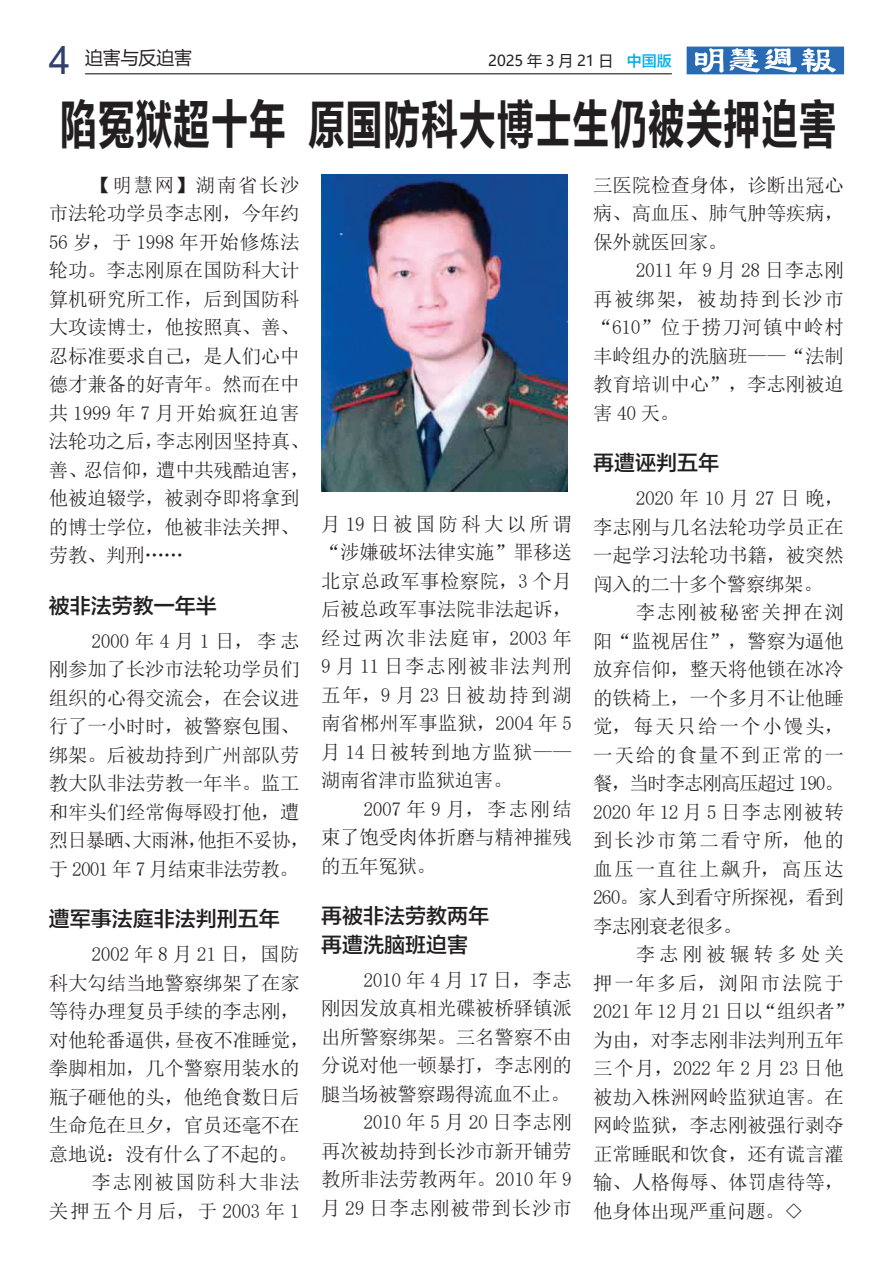
<style>
.page{position:relative;width:893px;height:1263px;background:#fff}
.page>*{position:absolute;margin:0;border:0;box-sizing:border-box;transform-origin:0 0}
.t1{font:54px "FZLTCHK GBK1 0";color:#231f20;scale:.7 1}
.t2{font:39px "Arial";color:#30406a}
.t3{font:21px/28.5px "FZLTZHK GBK1 0";color:#231f20}
.t4{font:19.5px/28.5px "N Sim Sun";letter-spacing:-.01em;color:#231f20;text-align:justify}
.t5{font:19.5px "N Sim Sun";letter-spacing:.11em;color:#231f20}
.t6{font:19.5px "N Sim Sun";letter-spacing:.075em;color:#231f20}
.t7{font:18px "Microsoft Ya Hei";letter-spacing:-.01em;color:#231f20}
.t8{font:15px "Microsoft Ya Hei";color:#231f20}
.s1{font-family:"FZLTZHK GBK1 0";color:#00aeef}
</style>
<div class="page">
<hr style="left:85px;top:73px;width:587px;height:1px;background:#231f20">
<svg style="left:687px;top:47px;width:157px;height:27px"></svg>
<img style="left:321px;top:175px;width:247px;height:316px">
<h2 class="t2" style="left:49px;top:34px;width:23px">4</h2>
<p class="t8" style="left:488px;top:50px;width:185px">2025 年 3 月 21 日 <span class="s1">中国版</span></p>
<p class="t7" style="left:85px;top:46px;width:109px">迫害与反迫害</p>
<h1 class="t1" style="left:60px;top:94px;width:1111px">陷冤狱超十年 原国防科大博士生仍被关押迫害</h1>
<p class="t4" style="left:49px;top:170px;width:262px;text-align:left;text-indent:43px">【明慧网】湖南省长沙市法轮功学员李志刚，今年约<br>56 岁，于 1998 年开始修炼法轮功。李志刚原在国防科大计算机研究所工作，后到国防科大攻读博士，他按照真、善、忍标准要求自己，是人们心中德才兼备的好青年。然而在中共 1999 年 7 月开始疯狂迫害法轮功之后，李志刚因坚持真、善、忍信仰，遭中共残酷迫害，他被迫辍学，被剥夺即将拿到的博士学位，他被非法关押、劳教、判刑……</p>
<p class="t3" style="left:49px;top:592px;width:170px">被非法劳教一年半</p>
<p class="t4" style="left:49px;top:626px;width:262px;text-align:left;text-indent:43px">2000年4月1日，李志刚参加了长沙市法轮功学员们组织的心得交流会，在会议进行了一小时时，被警察包围、绑架。后被劫持到广州部队劳教大队非法劳教一年半。监工和牢头们经常侮辱殴打他，遭烈日暴晒、大雨淋，他拒不妥协，于 2001 年 7 月结束非法劳教。</p>
<p class="t3" style="left:49px;top:905px;width:233px">遭军事法庭非法判刑五年</p>
<p class="t4" style="left:91px;top:940px;width:210px">2002 年 8 月 21 日，国防</p>
<p class="t4" style="left:49px;top:968px;width:252px">科大勾结当地警察绑架了在家</p>
<p class="t4" style="left:49px;top:997px;width:252px">等待办理复员手续的李志刚，</p>
<p class="t4" style="left:49px;top:1025px;width:262px">对他轮番逼供，昼夜不准睡觉，</p>
<p class="t4" style="left:49px;top:1054px;width:252px">拳脚相加，几个警察用装水的</p>
<p class="t4" style="left:49px;top:1082px;width:252px">瓶子砸他的头，他绝食数日后</p>
<p class="t4" style="left:49px;top:1111px;width:252px">生命危在旦夕，官员还毫不在</p>
<p class="t4" style="left:49px;top:1139px;width:250px">意地说：没有什么了不起的。</p>
<p class="t6" style="left:91px;top:1172px;width:210px">李志刚被国防科大非法</p>
<p class="t5" style="left:49px;top:1201px;width:252px">关押五个月后，于 2003 年 1</p>
<p class="t4" style="left:321px;top:509px;width:252px">月 19 日被国防科大以所谓“涉嫌破坏法律实施”罪移送北京总政军事检察院，3 个月后被总政军事法院非法起诉，经过两次非法庭审，2003 年9 月 11 日李志刚被非法判刑五年，9 月 23 日被劫持到湖南省郴州军事监狱，2004 年 5月 14 日被转到地方监狱——湖南省津市监狱迫害。</p>
<p class="t4" style="left:321px;top:794px;width:252px;text-indent:43px">2007 年 9 月，李志刚结束了饱受肉体折磨与精神摧残的五年冤狱。</p>
<p class="t3" style="left:321px;top:902px;width:190px">再被非法劳教两年　再遭洗脑班迫害</p>
<p class="t4" style="left:321px;top:965px;width:252px;text-align:right">2010 年 4 月 17 日，李志<br>刚因发放真相光碟被桥驿镇派出所警察绑架。三名警察不由分说对他一顿暴打，李志刚的腿当场被警察踢得流血不止。<br>2010 年 5 月 20 日李志刚<br>再次被劫持到长沙市新开铺劳教所非法劳教两年。2010 年 9月 29 日李志刚被带到长沙市</p>
<p class="t4" style="left:593px;top:170px;width:252px">三医院检查身体，诊断出冠心病、高血压、肺气肿等疾病，保外就医回家。</p>
<p class="t4" style="left:593px;top:256px;width:252px;text-indent:43px">2011 年 9 月 28 日李志刚再被绑架，被劫持到长沙市“610”位于捞刀河镇中岭村丰岭组办的洗脑班——“法制教育培训中心”，李志刚被迫害 40 天。</p>
<p class="t3" style="left:593px;top:449px;width:127px">再遭诬判五年</p>
<p class="t4" style="left:593px;top:484px;width:252px;text-indent:43px">2020 年 10 月 27 日晚，李志刚与几名法轮功学员正在一起学习法轮功书籍，被突然闯入的二十多个警察绑架。</p>
<p class="t4" style="left:593px;top:598px;width:252px;text-indent:43px">李志刚被秘密关押在浏阳“监视居住”，警察为逼他放弃信仰，整天将他锁在冰冷的铁椅上，一个多月不让他睡觉，每天只给一个小馒头，一天给的食量不到正常的一餐，当时李志刚高压超过 190。2020 年 12 月 5 日李志刚被转到长沙市第二看守所，他的血压一直往上飙升，高压达260。家人到看守所探视，看到李志刚衰老很多。</p>
<p class="t4" style="left:593px;top:940px;width:262px;text-align:left;text-indent:43px">李志刚被辗转多处关押一年多后，浏阳市法院于<br>2021 年 12 月 21 日以“组织者”为由，对李志刚非法判刑五年三个月，2022 年 2 月 23 日他被劫入株洲网岭监狱迫害。在网岭监狱，李志刚被强行剥夺正常睡眠和饮食，还有谎言灌输、人格侮辱、体罚虐待等，他身体出现严重问题。◇</p>
</div>
